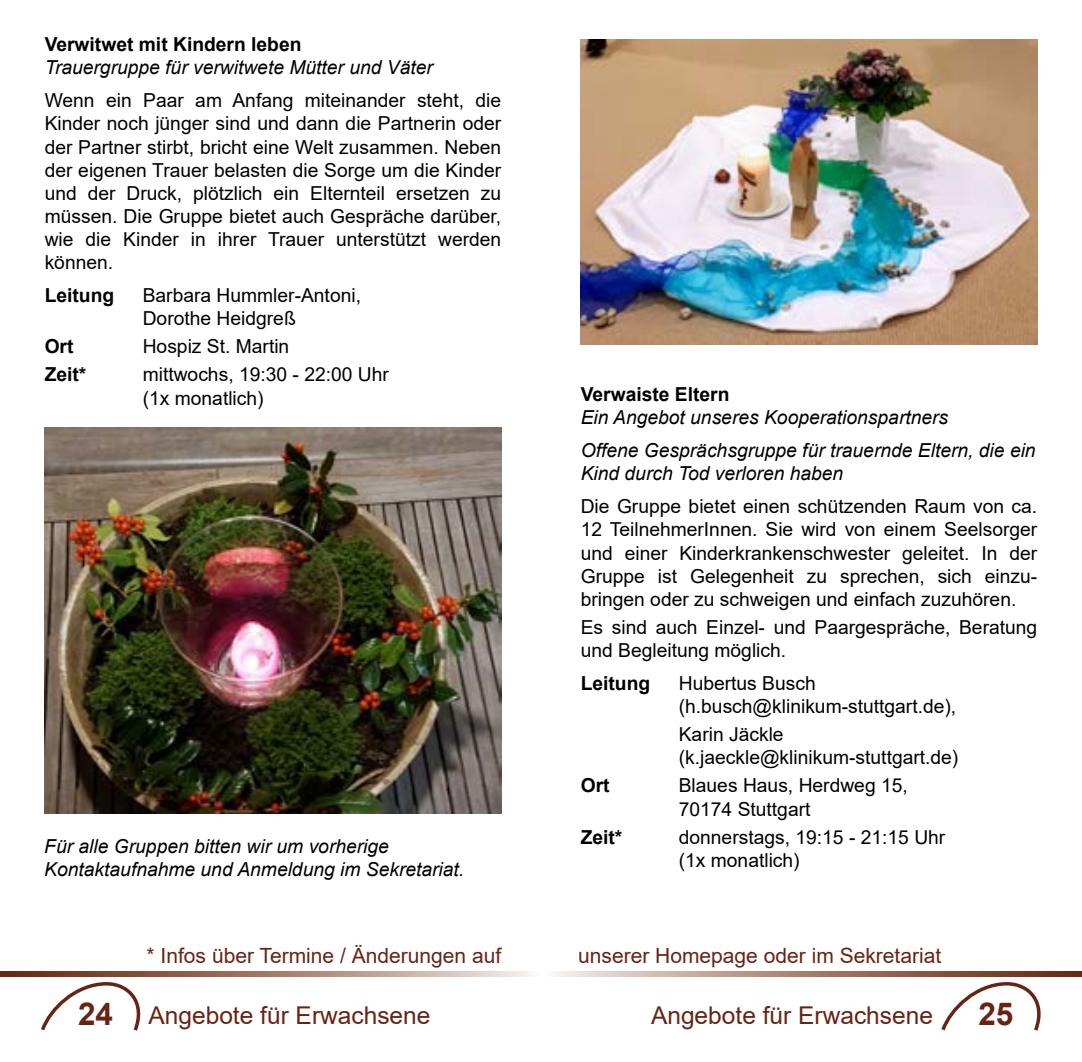
<style>
.page{position:relative;width:1082px;height:1062px;background:#fff}
.page>*{position:absolute;margin:0;border:0;box-sizing:border-box;transform-origin:0 0}
.t1{font:700 31.5px "Arial";color:#672414}
.t2{font:24.5px "Arial";color:#672414}
.t3{font:21px "Arial";color:#672414}
.t4{font:19.25px/23.1px "Arial";color:#000}
.t5{font:italic 19.25px/33.1px "Arial";color:#000}
.t6{font:700 19.25px "Arial";color:#000}
</style>
<div class="page">
<svg style="left:41px;top:982px;width:100px;height:49px"></svg>
<svg style="left:941px;top:982px;width:100px;height:49px"></svg>
<svg style="left:552px;top:971px;width:529px;height:5px;background:#a88070"></svg>
<svg style="left:0;top:971px;width:533px;height:5px;background:#a87f6f"></svg>
<img style="left:45px;top:427px;width:456px;height:386px">
<img style="left:580px;top:40px;width:457px;height:304px">
<p class="t6" style="left:45px;top:31px;width:258px">Verwitwet mit Kindern leben</p>
<p class="t5" style="left:45px;top:51px;width:389px">Trauergruppe für verwitwete Mütter und Väter</p>
<p class="t4" style="left:45px;top:89px;width:458px;text-align:justify">Wenn ein Paar am Anfang miteinander steht, die Kinder noch jünger sind und dann die Partnerin oder der Partner stirbt, bricht eine Welt zusammen. Neben der eigenen Trauer belasten die Sorge um die Kinder und der Druck, plötzlich ein Elternteil ersetzen zu müssen. Die Gruppe bietet auch Gespräche darüber, wie die Kinder in ihrer Trauer unterstützt werden können.</p>
<p class="t6" style="left:45px;top:282px;width:71px">Leitung</p>
<p class="t4" style="left:143px;top:284px;width:220px">Barbara Hummler-Antoni,<br>Dorothe Heidgreß</p>
<p class="t6" style="left:45px;top:333px;width:30px">Ort</p>
<p class="t4" style="left:143px;top:335px;width:148px">Hospiz St. Martin</p>
<p class="t6" style="left:45px;top:361px;width:43px">Zeit*</p>
<p class="t4" style="left:143px;top:363px;width:248px">mittwochs, 19:30 - 22:00 Uhr (1x monatlich)</p>
<p class="t5" style="left:44px;top:834px;width:421px;line-height:23.1px">Für alle Gruppen bitten wir um vorherige<br>Kontaktaufnahme und Anmeldung im Sekretariat.</p>
<p class="t6" style="left:580px;top:381px;width:150px">Verwaiste Eltern</p>
<p class="t5" style="left:580px;top:401px;width:456px">Ein Angebot unseres Kooperationspartners<br>Offene Gesprächsgruppe für trauernde Eltern, die ein</p>
<p class="t5" style="left:580px;top:457px;width:264px">Kind durch Tod verloren haben</p>
<p class="t4" style="left:580px;top:495px;width:458px;text-align:justify">Die Gruppe bietet einen schützenden Raum von ca.<br>12 TeilnehmerInnen. Sie wird von einem Seelsorger und einer Kinderkrankenschwester geleitet. In der Gruppe ist Gelegenheit zu sprechen, sich einzu&shy;bringen oder zu schweigen und einfach zuzuhören.</p>
<p class="t4" style="left:580px;top:615px;width:458px">Es sind auch Einzel- und Paargespräche, Beratung und Begleitung möglich.</p>
<p class="t6" style="left:580px;top:669px;width:71px">Leitung</p>
<p class="t4" style="left:678px;top:671px;width:279px">Hubertus Busch (h.busch@klinikum-stuttgart.de),</p>
<p class="t4" style="left:678px;top:722px;width:281px">Karin Jäckle (k.jaeckle@klinikum-stuttgart.de)</p>
<p class="t6" style="left:580px;top:772px;width:30px">Ort</p>
<p class="t4" style="left:678px;top:774px;width:230px">Blaues Haus, Herdweg 15,<br>70174 Stuttgart</p>
<p class="t6" style="left:580px;top:823px;width:43px">Zeit*</p>
<p class="t4" style="left:678px;top:825px;width:268px">donnerstags, 19:15 - 21:15 Uhr (1x monatlich)</p>
<p class="t3" style="left:147px;top:941px;width:356px">* Infos über Termine / Änderungen auf</p>
<p class="t3" style="left:578px;top:941px;width:364px">unserer Homepage oder im Sekretariat</p>
<p class="t2" style="left:148px;top:998px;width:283px">Angebote für Erwachsene</p>
<p class="t2" style="left:651px;top:998px;width:283px">Angebote für Erwachsene</p>
<h1 class="t1" style="left:78px;top:992px;width:37px">24</h1>
<h1 class="t1" style="left:978px;top:992px;width:37px">25</h1>
</div>
